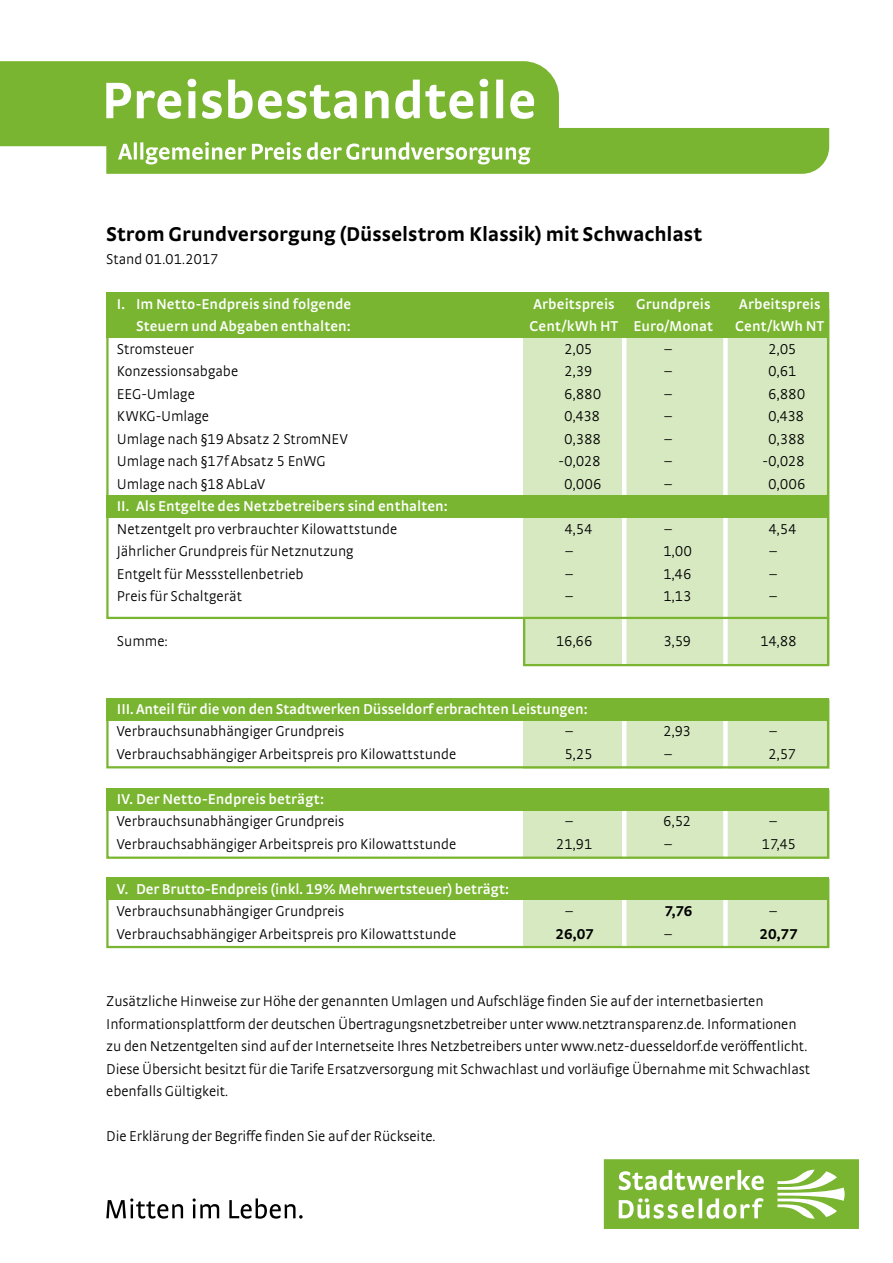
<style>
.page{position:relative;width:893px;height:1263px;background:#fff}
.page>*{position:absolute;margin:0;border:0;box-sizing:border-box;transform-origin:0 0}
.t1{font:700 21px "Strada TF";color:#000}
.t2{font:300 15px/22.5px "Strada TF";letter-spacing:-.005em;color:#000}
.t3{font:600 15px/22.5px "Strada TF";color:#fff}
.t4{font:300 15px "Strada TF";letter-spacing:-.025em;color:#000}
.t5{font:700 15px "Strada TF";letter-spacing:-.015em;color:#000}
.s1{font-weight:300;color:#000}
</style>
<div class="page">
<svg style="left:604px;top:1159px;width:255px;height:70px"></svg>
<div style="left:523px;top:700px;width:306px;height:68px;background:#d7e9c1"></div>
<div style="left:523px;top:790px;width:306px;height:69px;background:#d7e9c1"></div>
<div style="left:523px;top:309px;width:306px;height:355px;background:#d7e9c1"></div>
<div style="left:523px;top:880px;width:306px;height:68px;background:#d7e9c1"></div>
<div style="left:723px;top:792px;width:5px;height:67px;background:#fff"></div>
<hr style="left:622px;top:792px;width:4px;height:67px;background:#fff">
<div style="left:723px;top:310px;width:5px;height:354px;background:#fff"></div>
<hr style="left:622px;top:310px;width:4px;height:354px;background:#fff">
<div style="left:723px;top:882px;width:5px;height:66px;background:#fff"></div>
<hr style="left:622px;top:882px;width:4px;height:66px;background:#fff">
<div style="left:106px;top:293px;width:723px;height:45px;background:#79b530"></div>
<div style="left:106px;top:495px;width:723px;height:23px;background:#79b530"></div>
<div style="left:106px;top:877px;width:723px;height:23px;background:#79b530"></div>
<div style="left:106px;top:293px;width:723px;height:326px;border:2px solid #79b530"></div>
<svg style="left:522px;top:616px;width:308px;height:51px"></svg>
<div style="left:106px;top:878px;width:723px;height:70px;border:2px solid #79b530"></div>
<svg style="left:0;top:61px;width:829px;height:113px;fill:#79b530"></svg>
<div style="left:723px;top:702px;width:5px;height:66px;background:#fff"></div>
<hr style="left:622px;top:702px;width:4px;height:66px;background:#fff">
<div style="left:106px;top:698px;width:723px;height:22px;background:#79b530"></div>
<div style="left:106px;top:699px;width:723px;height:69px;border:2px solid #79b530"></div>
<div style="left:106px;top:788px;width:723px;height:23px;background:#79b530"></div>
<div style="left:106px;top:789px;width:723px;height:70px;border:2px solid #79b530"></div>
<svg style="left:106px;top:1198px;width:197px;height:20px"></svg>
<p class="t1" style="left:106px;top:222px;width:597px">Strom Grundversorgung (Düsselstrom Klassik) mit Schwachlast</p>
<p class="t4" style="left:106px;top:250px;width:114px">Stand 01.01.2017</p>
<p class="t3" style="left:117px;top:292px;width:236px">I. Im Netto-Endpreis sind folgende</p>
<p class="t3" style="left:533px;top:292px;width:83px">Arbeitspreis</p>
<p class="t3" style="left:636px;top:292px;width:76px">Grundpreis</p>
<p class="t3" style="left:739px;top:292px;width:83px">Arbeitspreis</p>
<p class="t3" style="left:136px;top:315px;width:216px">Steuern und Abgaben enthalten:</p>
<p class="t3" style="left:530px;top:315px;width:185px">Cent/kWh HT Euro/Monat</p>
<p class="t3" style="left:735px;top:315px;width:91px">Cent/kWh NT</p>
<p class="t2" style="left:117px;top:337px;width:79px">Stromsteuer</p>
<p class="t2" style="left:564px;top:337px;width:30px">2,05</p>
<p class="t2" style="left:664px;top:337px;width:9px">–</p>
<p class="t2" style="left:768px;top:337px;width:30px">2,05</p>
<p class="t2" style="left:117px;top:360px;width:123px">Konzessionsabgabe</p>
<p class="t2" style="left:564px;top:360px;width:30px">2,39</p>
<p class="t2" style="left:664px;top:360px;width:9px">–</p>
<p class="t2" style="left:768px;top:360px;width:30px">0,61</p>
<p class="t2" style="left:117px;top:382px;width:79px">EEG-Umlage</p>
<p class="t2" style="left:564px;top:382px;width:39px">6,880</p>
<p class="t2" style="left:664px;top:382px;width:9px">–</p>
<p class="t2" style="left:768px;top:382px;width:39px">6,880</p>
<p class="t2" style="left:117px;top:405px;width:94px">KWKG-Umlage</p>
<p class="t2" style="left:564px;top:405px;width:37px">0,438</p>
<p class="t2" style="left:664px;top:405px;width:9px">–</p>
<p class="t2" style="left:768px;top:405px;width:37px">0,438</p>
<p class="t2" style="left:117px;top:427px;width:232px">Umlage nach §19 Absatz 2 StromNEV</p>
<p class="t2" style="left:564px;top:427px;width:38px">0,388</p>
<p class="t2" style="left:664px;top:427px;width:9px">–</p>
<p class="t2" style="left:768px;top:427px;width:38px">0,388</p>
<p class="t2" style="left:117px;top:450px;width:210px">Umlage nach §17f Absatz 5 EnWG</p>
<p class="t2" style="left:558px;top:450px;width:44px">-0,028</p>
<p class="t2" style="left:664px;top:450px;width:9px">–</p>
<p class="t2" style="left:762px;top:450px;width:44px">-0,028</p>
<p class="t2" style="left:117px;top:472px;width:150px">Umlage nach §18 AbLaV</p>
<p class="t2" style="left:564px;top:472px;width:39px">0,006</p>
<p class="t2" style="left:664px;top:472px;width:9px">–</p>
<p class="t2" style="left:768px;top:472px;width:39px">0,006</p>
<p class="t3" style="left:117px;top:495px;width:332px">II. Als Entgelte des Netzbetreibers sind enthalten:</p>
<p class="t2" style="left:117px;top:517px;width:282px">Netzentgelt pro verbrauchter Kilowattstunde</p>
<p class="t2" style="left:564px;top:517px;width:30px">4,54</p>
<p class="t2" style="left:664px;top:517px;width:9px">–</p>
<p class="t2" style="left:768px;top:517px;width:30px">4,54</p>
<p class="t2" style="left:117px;top:540px;width:238px">Jährlicher Grundpreis für Netznutzung</p>
<p class="t2" style="left:565px;top:540px;width:9px">–</p>
<p class="t2" style="left:663px;top:540px;width:31px">1,00</p>
<p class="t2" style="left:769px;top:540px;width:9px">–</p>
<p class="t2" style="left:117px;top:562px;width:188px">Entgelt für Messstellenbetrieb</p>
<p class="t2" style="left:565px;top:562px;width:9px">–</p>
<p class="t2" style="left:663px;top:562px;width:30px">1,46</p>
<p class="t2" style="left:769px;top:562px;width:9px">–</p>
<p class="t2" style="left:117px;top:585px;width:126px">Preis für Schaltgerät</p>
<p class="t2" style="left:565px;top:585px;width:9px">–</p>
<p class="t2" style="left:663px;top:585px;width:30px">1,13</p>
<p class="t2" style="left:769px;top:585px;width:9px">–</p>
<p class="t2" style="left:117px;top:630px;width:52px">Summe:</p>
<p class="t2" style="left:556px;top:630px;width:38px">16,66</p>
<p class="t2" style="left:663px;top:630px;width:29px">3,59</p>
<p class="t2" style="left:760px;top:630px;width:38px">14,88</p>
<p class="t3" style="left:117px;top:697px;width:472px">III. Anteil für die von den Stadtwerken Düsseldorf erbrachten Leistungen:</p>
<p class="t2" style="left:117px;top:720px;width:229px">Verbrauchsunabhängiger Grundpreis</p>
<p class="t2" style="left:565px;top:720px;width:9px">–</p>
<p class="t2" style="left:663px;top:720px;width:30px">2,93</p>
<p class="t2" style="left:769px;top:720px;width:9px">–</p>
<p class="t2" style="left:117px;top:742px;width:341px">Verbrauchsabhängiger Arbeitspreis pro Kilowattstunde</p>
<p class="t2" style="left:564px;top:742px;width:30px">5,25</p>
<p class="t2" style="left:664px;top:742px;width:9px">–</p>
<p class="t2" style="left:768px;top:742px;width:29px">2,57</p>
<p class="t3" style="left:117px;top:787px;width:209px">IV. Der Netto-Endpreis beträgt:</p>
<p class="t2" style="left:117px;top:810px;width:229px">Verbrauchsunabhängiger Grundpreis</p>
<p class="t2" style="left:565px;top:810px;width:9px">–</p>
<p class="t2" style="left:663px;top:810px;width:30px">6,52</p>
<p class="t2" style="left:769px;top:810px;width:9px">–</p>
<p class="t2" style="left:117px;top:832px;width:341px">Verbrauchsabhängiger Arbeitspreis pro Kilowattstunde</p>
<p class="t2" style="left:556px;top:832px;width:38px">21,91</p>
<p class="t2" style="left:664px;top:832px;width:9px">–</p>
<p class="t2" style="left:761px;top:832px;width:36px">17,45</p>
<p class="t3" style="left:117px;top:877px;width:394px">V. Der Brutto-Endpreis (inkl. 19% Mehrwertsteuer) beträgt:<br><span class="s1">Verbrauchsunabhängiger Grundpreis</span></p>
<p class="t2" style="left:565px;top:900px;width:9px">–</p>
<p class="t5" style="left:664px;top:902px;width:30px">7,76</p>
<p class="t2" style="left:769px;top:900px;width:9px">–</p>
<p class="t2" style="left:117px;top:922px;width:341px">Verbrauchsabhängiger Arbeitspreis pro Kilowattstunde</p>
<p class="t5" style="left:556px;top:925px;width:40px">26,07</p>
<p class="t2" style="left:664px;top:922px;width:9px">–</p>
<p class="t5" style="left:760px;top:925px;width:40px">20,77</p>
<p class="t2" style="left:106px;top:990px;width:702px">Zusätzliche Hinweise zur Höhe der genannten Umlagen und Aufschläge finden Sie auf der internetbasierten<br>Informationsplattform der deutschen Übertragungsnetzbetreiber unter www.netztransparenz.de. Informationen zu den Netzentgelten sind auf der Internetseite Ihres Netzbetreibers unter www.netz-duesseldorf.de veröffentlicht.</p>
<p class="t2" style="left:106px;top:1057px;width:705px">Diese Übersicht besitzt für die Tarife Ersatzversorgung mit Schwachlast und vorläufige Übernahme mit Schwachlast ebenfalls Gültigkeit.</p>
<p class="t2" style="left:106px;top:1125px;width:331px">Die Erklärung der Begriffe finden Sie auf der Rückseite.</p>
</div>
